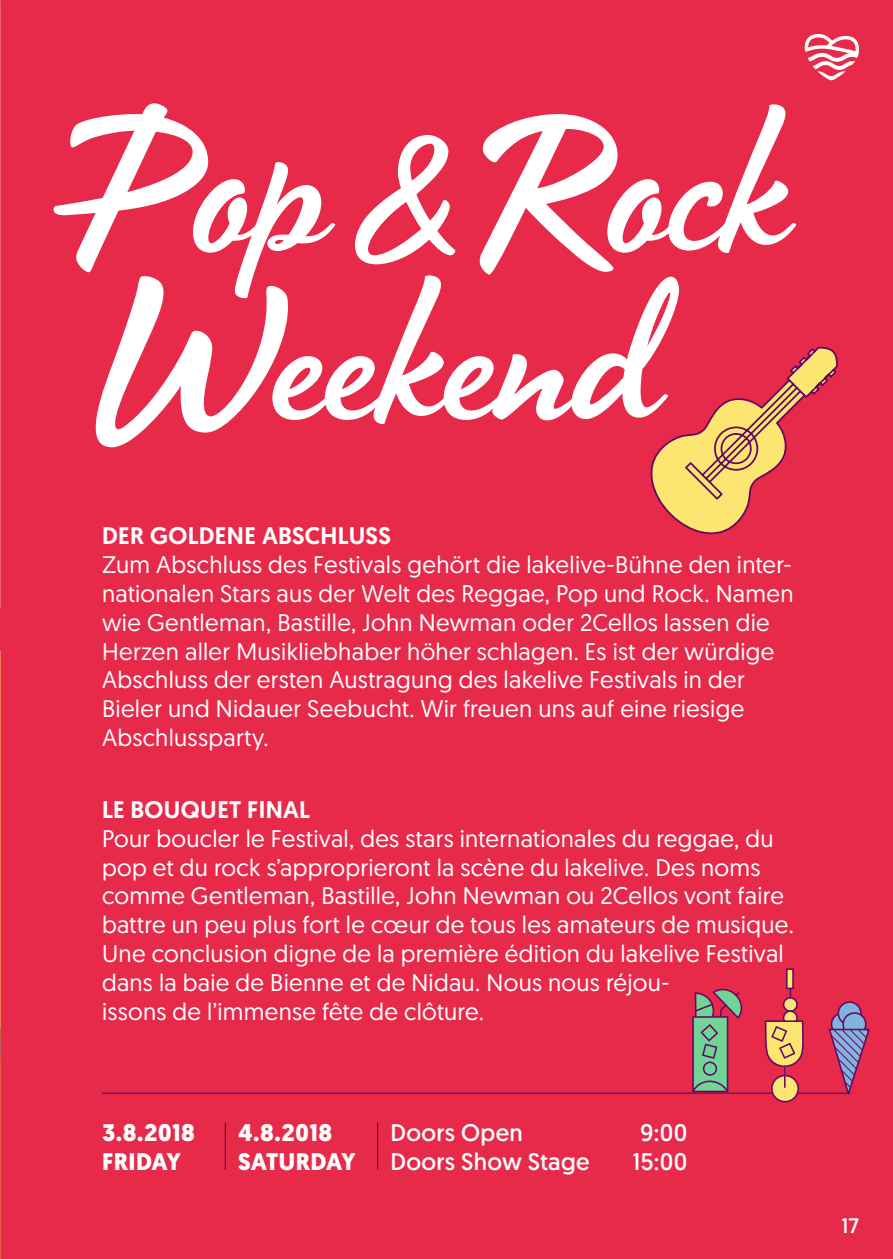
<style>
.page{position:relative;width:893px;height:1259px;background:#e7294a}
.page>*{position:absolute;margin:0;border:0;box-sizing:border-box;transform-origin:0 0}
.t1{font:24px/28.8px "Geomanist";letter-spacing:.015em;color:#fff}
.t2{font:500 24px "Geomanist";letter-spacing:.015em;color:#fff}
.t3{font:24px "Geomanist";letter-spacing:.015em;color:#fff}
.t4{font:700 24px/28.8px "Geomanist";letter-spacing:.005em;color:#fff}
.t5{font:21px "Geomanist";color:#fff}
</style>
<div class="page">
<hr style="left:102px;top:1092px;width:748px;height:1px;background:#640763">
<svg style="left:651px;top:347px;width:187px;height:187px"></svg>
<svg style="left:95px;top:299px;width:584px;height:148px"></svg>
<svg style="left:54px;top:103px;width:743px;height:196px"></svg>
<svg style="left:692px;top:988px;width:51px;height:104px"></svg>
<hr style="left:790px;top:986px;width:1px;height:79px;background:#640763">
<svg style="left:786px;top:968px;width:8px;height:21px"></svg>
<svg style="left:771px;top:1074px;width:28px;height:28px"></svg>
<svg style="left:765px;top:997px;width:39px;height:70px"></svg>
<hr style="left:784px;top:1065px;width:2px;height:23px;background:#640763">
<svg style="left:829px;top:1001px;width:41px;height:93px"></svg>
<hr style="left:225px;top:1122px;width:1px;height:47px;background:#640763">
<hr style="left:377px;top:1122px;width:1px;height:47px;background:#640763">
<img style="left:0;top:651px;width:1px;height:377px">
<svg style="left:804px;top:34px;width:56px;height:46px"></svg>
<p class="t2" style="left:102px;top:520px;width:290px">DER GOLDENE ABSCHLUSS</p>
<p class="t1" style="left:102px;top:549px;width:693px">Zum Abschluss des Festivals gehört die lakelive-Bühne den inter&shy;nationalen Stars aus der Welt des Reggae, Pop und Rock. Namen wie Gentleman, Bastille, John Newman oder 2Cellos lassen die Herzen aller Musikliebhaber höher schlagen. Es ist der würdige Abschluss der ersten Austragung des lakelive Festivals in der Bieler und Nidauer Seebucht. Wir freuen uns auf eine riesige Abschlussparty.</p>
<p class="t2" style="left:102px;top:793px;width:209px">LE BOUQUET FINAL</p>
<p class="t1" style="left:102px;top:823px;width:693px">Pour boucler le Festival, des stars internationales du reggae, du pop et du rock s’approprieront la scène du lakelive. Des noms comme Gentleman, Bastille, John Newman ou 2Cellos vont faire battre un peu plus fort le cœur de tous les amateurs de musique.<br>Une conclusion digne de la première édition du lakelive Festival dans la baie de Bienne et de Nidau. Nous nous réjou-<br>issons de l’immense fête de clôture.</p>
<p class="t4" style="left:102px;top:1118px;width:94px">3.8.2018<br>FRIDAY</p>
<p class="t4" style="left:238px;top:1118px;width:119px">4.8.2018<br>SATURDAY</p>
<p class="t3" style="left:390px;top:1117px;width:134px">Doors Open</p>
<p class="t3" style="left:640px;top:1117px;width:49px">9:00</p>
<p class="t3" style="left:390px;top:1145px;width:201px">Doors Show Stage</p>
<p class="t3" style="left:633px;top:1145px;width:56px">15:00</p>
<p class="t5" style="left:841px;top:1212px;width:19px">17</p>
</div>
